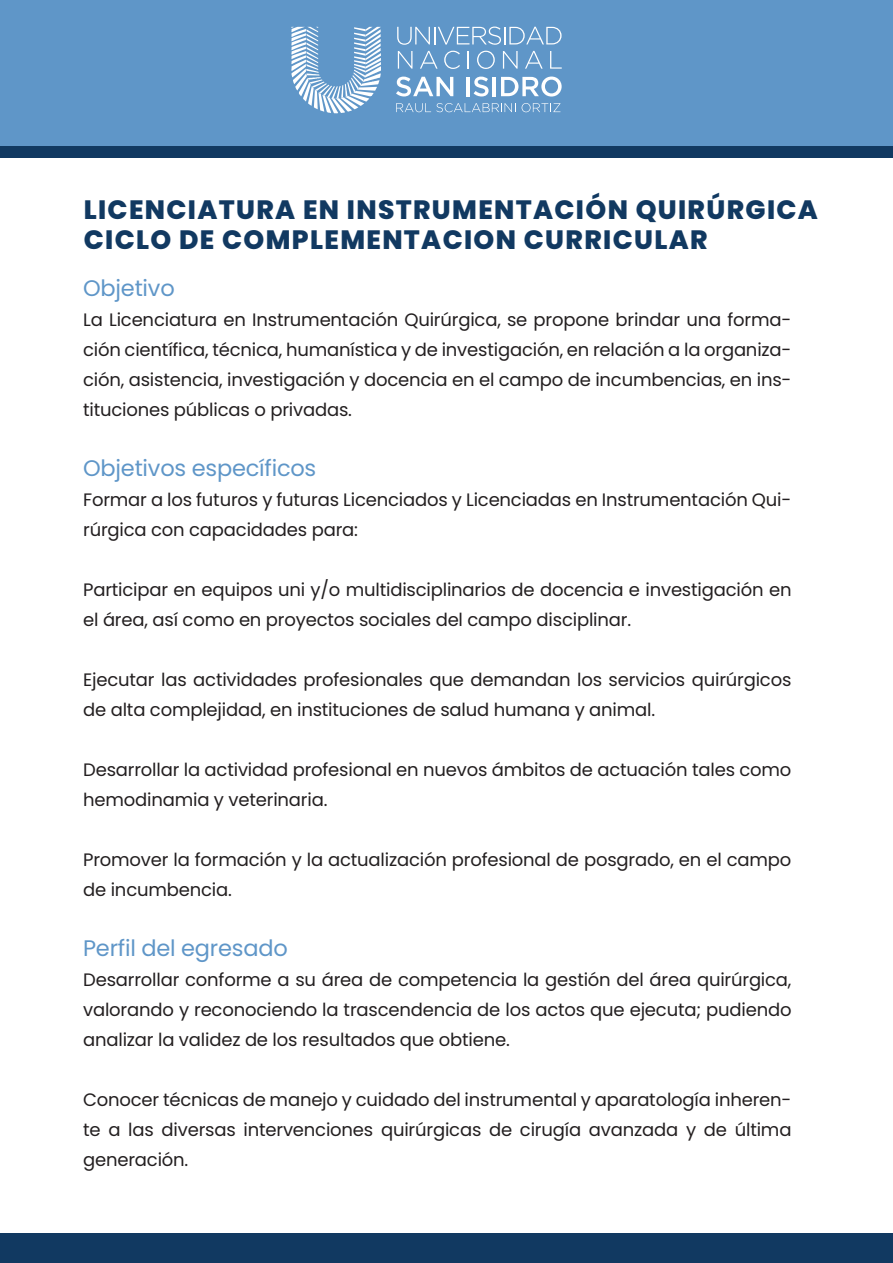
<style>
.page{position:relative;width:893px;height:1263px;background:#fff}
.page>*{position:absolute;margin:0;border:0;box-sizing:border-box;transform-origin:0 0}
.t1{font:800 26.55px/29.8px "Poppins";letter-spacing:.05em;color:#113961}
.t2{font:22.5px "Poppins";letter-spacing:-.01em;color:#5f96c8}
.t3{font:18px/30px "Poppins";letter-spacing:-.01em;color:#231f20}
</style>
<div class="page">
<div style="left:0;top:0;width:893px;height:147px;background:#5f96c8"></div>
<svg style="left:291px;top:27px;width:90px;height:86px"></svg>
<svg style="left:396px;top:77px;width:57px;height:19px"></svg>
<hr style="left:466px;top:77px;width:4px;height:19px;background:#fff">
<svg style="left:474px;top:77px;width:15px;height:19px"></svg>
<hr style="left:493px;top:77px;width:3px;height:19px;background:#fff">
<svg style="left:501px;top:77px;width:61px;height:20px"></svg>
<svg style="left:397px;top:27px;width:165px;height:18px"></svg>
<svg style="left:398px;top:51px;width:14px;height:18px"></svg>
<svg style="left:420px;top:51px;width:18px;height:18px"></svg>
<svg style="left:444px;top:51px;width:16px;height:18px"></svg>
<svg style="left:467px;top:51px;width:2px;height:18px"></svg>
<svg style="left:477px;top:51px;width:18px;height:18px"></svg>
<svg style="left:503px;top:51px;width:15px;height:18px"></svg>
<svg style="left:525px;top:51px;width:18px;height:18px"></svg>
<svg style="left:550px;top:51px;width:12px;height:18px"></svg>
<svg style="left:396px;top:103px;width:120px;height:9px"></svg>
<svg style="left:522px;top:103px;width:38px;height:9px"></svg>
<div style="left:0;top:1233px;width:893px;height:30px;background:#113961"></div>
<div style="left:0;top:147px;width:893px;height:11px;background:#113961"></div>
<h1 class="t1" style="left:84px;top:195px;width:736px">LICENCIATURA EN INSTRUMENTACIÓN QUIRÚRGICA<br>CICLO DE COMPLEMENTACION CURRICULAR</h1>
<p class="t2" style="left:83px;top:275px;width:93px">Objetivo</p>
<p class="t3" style="left:83px;top:305px;width:710px;text-align:justify">La Licenciatura en Instrumentación Quirúrgica, se propone brindar una forma&shy;ción científica, técnica, humanística y de investigación, en relación a la organiza&shy;ción, asistencia, investigación y docencia en el campo de incumbencias, en ins&shy;tituciones públicas o privadas.</p>
<p class="t2" style="left:83px;top:455px;width:235px">Objetivos específicos</p>
<p class="t3" style="left:83px;top:485px;width:710px">Formar a los futuros y futuras Licenciados y Licenciadas en Instrumentación Qui&shy;rúrgica con capacidades para:</p>
<p class="t3" style="left:83px;top:575px;width:710px">Participar en equipos uni y/o multidisciplinarios de docencia e investigación en el área, así como en proyectos sociales del campo disciplinar.</p>
<p class="t3" style="left:83px;top:665px;width:710px">Ejecutar las actividades profesionales que demandan los servicios quirúrgicos de alta complejidad, en instituciones de salud humana y animal.</p>
<p class="t3" style="left:83px;top:755px;width:710px">Desarrollar la actividad profesional en nuevos ámbitos de actuación tales como hemodinamia y veterinaria.</p>
<p class="t3" style="left:83px;top:845px;width:710px">Promover la formación y la actualización profesional de posgrado, en el campo de incumbencia.</p>
<p class="t2" style="left:83px;top:935px;width:206px">Perfil del egresado</p>
<p class="t3" style="left:83px;top:965px;width:710px;text-align:justify">Desarrollar conforme a su área de competencia la gestión del área quirúrgica, valorando y reconociendo la trascendencia de los actos que ejecuta; pudiendo analizar la validez de los resultados que obtiene.</p>
<p class="t3" style="left:83px;top:1085px;width:710px;text-align:justify">Conocer técnicas de manejo y cuidado del instrumental y aparatología inheren&shy;te a las diversas intervenciones quirúrgicas de cirugía avanzada y de última generación.</p>
</div>
